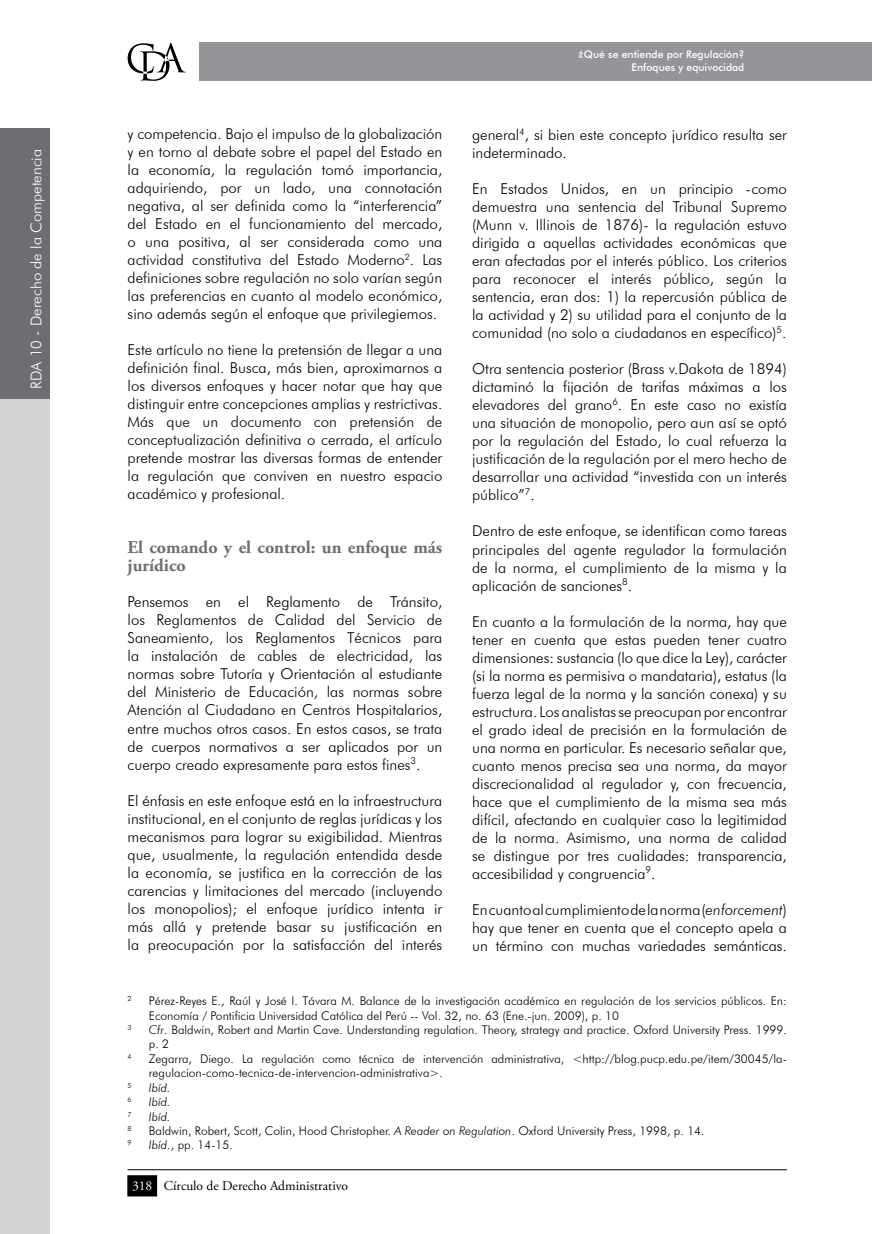
<style>
.page{position:relative;width:872px;height:1234px;background:#fff}
.page>*{position:absolute;margin:0;border:0;box-sizing:border-box;transform-origin:0 0}
.t1{font:700 18px/18px "Adobe Garamond Pro";color:#6d6e71}
.t2{font:300 15px/18px "Futura BT";color:#000;text-align:justify}
.t3{font:300 15px "Futura BT";color:#fff}
.t4{font:13.5px "Adobe Garamond Pro";color:#000}
.t5{font:300 12px/14.4px "Futura BT";color:#000}
.t6{font:italic 300 12px "Futura BT";color:#000}
.t7{font:500 10.5px/12.6px "Futura BT";color:#fff;text-align:right}
.t8{font:300 7.05px "Futura BT";color:#000}
.s1{font-style:italic}
.s2{color:#fff}
</style>
<div class="page">
<div style="left:199px;top:43px;width:673px;height:38px;background:#939598"></div>
<svg style="left:128px;top:43px;width:58px;height:38px"></svg>
<hr style="left:128px;top:1168px;width:659px;height:1px;background:#000">
<div style="left:128px;top:1175px;width:28px;height:20px;background:#000"></div>
<div style="left:127px;top:1174px;width:30px;height:22px;border:2px solid #000"></div>
<div style="left:0;top:395px;width:50px;height:838px;background:#d1d3d4"></div>
<div style="left:0;top:128px;width:50px;height:271px;background:#6d6e71"></div>
<p class="t3" style="left:27px;top:388px;width:241px;rotate:-90deg">RDA 10 - Derecho de la Competencia</p>
<p class="t2" style="left:128px;top:125px;width:316px">y competencia. Bajo el impulso de la globalización y en torno al debate sobre el papel del Estado en la economía, la regulación tomó importancia, adquiriendo, por un lado, una connotación negativa, al ser definida como la “interferencia” del Estado en el funcionamiento del mercado, o una positiva, al ser considerada como una actividad constitutiva del Estado Moderno<sup>2</sup>. Las definiciones sobre regulación no solo varían según las preferencias en cuanto al modelo económico, sino además según el enfoque que privilegiemos.</p>
<p class="t2" style="left:128px;top:341px;width:316px">Este artículo no tiene la pretensión de llegar a una definición final. Busca, más bien, aproximarnos a los diversos enfoques y hacer notar que hay que distinguir entre concepciones amplias y restrictivas.<br>Más que un documento con pretensión de conceptualización definitiva o cerrada, el artículo pretende mostrar las diversas formas de entender la regulación que conviven en nuestro espacio académico y profesional.</p>
<p class="t1" style="left:128px;top:539px;width:316px">El comando y el control: un enfoque más jurídico</p>
<p class="t2" style="left:128px;top:593px;width:316px">Pensemos en el Reglamento de Tránsito, los Reglamentos de Calidad del Servicio de Saneamiento, los Reglamentos técnicos para la instalación de cables de electricidad, las normas sobre Tutoría y Orientación al estudiante del Ministerio de Educación, las normas sobre Atención al Ciudadano en Centros Hospitalarios, entre muchos otros casos. E n estos casos, se trata de cuerpos normativos a ser aplicados por un cuerpo creado expresamente para estos fines<sup>3</sup>.</p>
<p class="t2" style="left:128px;top:791px;width:316px">E l énfasis en este enfoque está en la infraestructura institucional, en el conjunto de reglas jurídicas y los mecanismos para lograr su exigibilidad. Mientras que, usualmente, la regulación entendida desde la economía, se justifica en la corrección de las carencias y limitaciones del mercado (incluyendo los monopolios); el enfoque jurídico intenta ir más allá y pretende basar su justificación en la preocupación por la satisfacción del interés</p>
<p class="t7" style="left:578px;top:48px;width:168px">¿Qué se entiende por Regulación?<br>Enfoques y equivocidad</p>
<p class="t2" style="left:472px;top:126px;width:316px">general<sup>4</sup>, si bien este concepto jurídico resulta ser indeterminado.</p>
<p class="t2" style="left:472px;top:180px;width:316px">En Estados Unidos, en un principio -como demuestra una sentencia del Tribunal Supremo (Munn v. I llinois de 1876)- la regulación estuvo dirigida a aquellas actividades económicas que eran afectadas por el interés público. Los criterios para reconocer el interés público, según la sentencia, eran dos: 1) la repercusión pública de la actividad y 2) su utilidad para el conjunto de la comunidad (no solo a ciudadanos en específico)<sup>5</sup>.</p>
<p class="t2" style="left:472px;top:360px;width:316px">Otra sentencia posterior (Brass v.Dakota de 1894) dictaminó la fijación de tarifas máximas a los elevadores del grano<sup>6</sup>. E n este caso no existía una situación de monopolio, pero aun así se optó por la regulación del Estado, lo cual refuerza la justificación de la regulación por el mero hecho de desarrollar una actividad “investida con un interés público”<sup>7</sup>.</p>
<p class="t2" style="left:472px;top:522px;width:316px">Dentro de este enfoque, se identifican como tareas principales del agente regulador la formulación de la norma, el cumplimiento de la misma y la aplicación de sanciones<sup>8</sup>.</p>
<p class="t2" style="left:472px;top:612px;width:316px">En cuanto a la formulación de la norma, hay que tener en cuenta que estas pueden tener cuatro dimensiones: sustancia (lo que dice la Ley), carácter (si la norma es permisiva o mandataria), estatus (la fuerza legal de la norma y la sanción conexa) y su estructura. Los analistas se preocupan por encontrar el grado ideal de precisión en la formulación de una norma en particular. Es necesario señalar que, cuanto menos precisa sea una norma, da mayor discrecionalidad al regulador y, con frecuencia, hace que el cumplimiento de la misma sea más difícil, afectando en cualquier caso la legitimidad de la norma. Asimismo, una norma de calidad se distingue por tres cualidades: transparencia, accesibilidad y congruencia<sup>9</sup>.</p>
<p class="t2" style="left:472px;top:900px;width:316px">E n cuanto al cumplimiento de la norma (<span class="s1">enforcement</span>) hay que tener en cuenta que el concepto apela a un término con muchas variedades semánticas.</p>
<p class="t8" style="left:128px;top:994px;width:6px">2</p>
<p class="t5" style="left:149px;top:993px;width:639px">Pérez-Reyes E ., Raúl y José I . Távara M. Balance de la investigación académica en regulación de los servicios públicos. E n:<br>Economía / Pontificia Universidad Católica del Perú -- Vol. 32, no. 63 (E ne.-jun. 2009), p. 10</p>
<p class="t8" style="left:128px;top:1023px;width:6px">3</p>
<p class="t5" style="left:149px;top:1022px;width:639px"><span class="s1">Cfr</span>. Baldwin, Robert and Martin Cave. Understanding regulation. Theory, strategy and practice. Oxford University Press. 1999. p. 2</p>
<p class="t8" style="left:128px;top:1051px;width:6px">4</p>
<p class="t5" style="left:149px;top:1051px;width:639px">Zegarra, Diego. La regulación como técnica de intervención administrativa, &lt;http://blog.pucp.edu.pe/item/30045/la&shy;regulacion-como-tecnica-de-intervencion-administrativa&gt;.</p>
<p class="t8" style="left:128px;top:1080px;width:6px">5</p>
<p class="t6" style="left:149px;top:1079px;width:23px">Ibíd.</p>
<p class="t8" style="left:128px;top:1095px;width:6px">6</p>
<p class="t6" style="left:149px;top:1094px;width:23px">Ibíd.</p>
<p class="t8" style="left:128px;top:1109px;width:6px">7</p>
<p class="t6" style="left:149px;top:1108px;width:23px">Ibíd.</p>
<p class="t8" style="left:128px;top:1123px;width:6px">8</p>
<p class="t5" style="left:149px;top:1123px;width:557px">Baldwin, Robert, Scott, Colin, Hood Christopher. <span class="s1">A Reader on Regulation</span>. Oxford University Press, 1998, p. 14.</p>
<p class="t8" style="left:128px;top:1138px;width:6px">9</p>
<p class="t5" style="left:149px;top:1137px;width:85px"><span class="s1">Ibíd</span>., pp. 14-15.</p>
<p class="t4" style="left:132px;top:1176px;width:218px"><span class="s2">318</span> Círculo de Derecho Administrativo</p>
</div>
